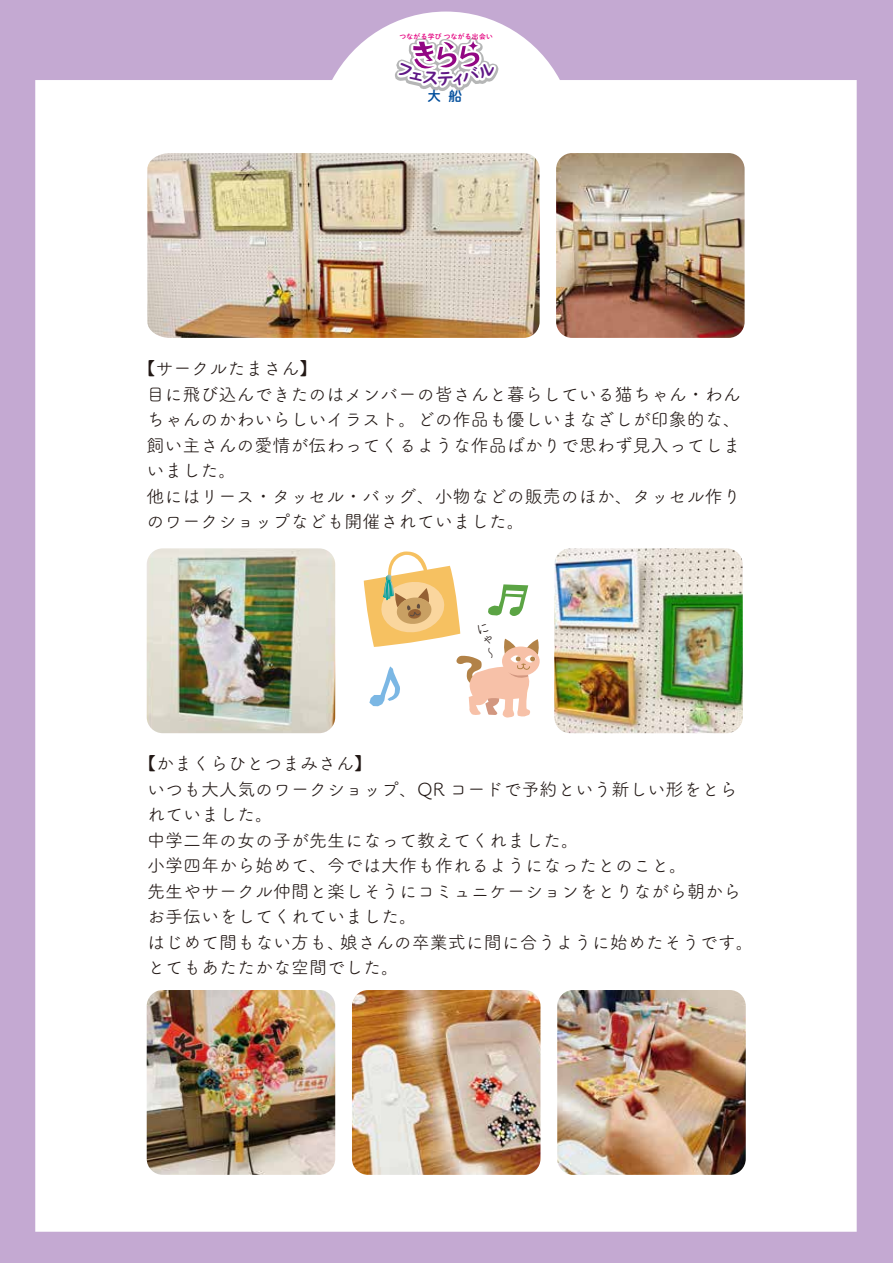
<style>
.page{position:relative;width:893px;height:1263px;background:#c4a9d2}
.page>*{position:absolute;margin:0;border:0;box-sizing:border-box;transform-origin:0 0}
.t1{font:18px/25.5px "Tsuku A Rd Gothic Std R";color:#221815}
.t2{font:13.5px "DNP Shuei M Go Std B";color:#004e9c}
.t3{font:6.75px "DNP Shuei M Go Std B";letter-spacing:.04em;color:#e4007f}
</style>
<div class="page">
<div style="left:35px;top:25px;width:822px;height:1207px;background:#fff"></div>
<img style="left:147px;top:153px;width:393px;height:185px">
<img style="left:556px;top:153px;width:189px;height:185px">
<img style="left:554px;top:548px;width:189px;height:185px">
<img style="left:147px;top:548px;width:188px;height:185px">
<img style="left:557px;top:990px;width:189px;height:185px">
<img style="left:147px;top:990px;width:188px;height:185px">
<img style="left:352px;top:990px;width:188px;height:185px">
<svg style="left:389px;top:11px;width:116px;height:131px"></svg>
<svg style="left:364px;top:550px;width:176px;height:170px"></svg>
<p class="t3" style="left:400px;top:31px;width:95px">つながる学び つながる出会い</p>
<p class="t2" style="left:427px;top:86px;width:36px">大船</p>
<p class="t1" style="left:147px;top:355px;width:595px;text-indent:-9px">【サークルたまさん】<br>目に飛び込んできたのはメンバーの皆さんと暮らしている猫ちゃん・わんちゃんのかわいらしいイラスト。どの作品も優しいまなざしが印象的な、飼い主さんの愛情が伝わってくるような作品ばかりで思わず見入ってしまいました。<br>他にはリース・タッセル・バッグ、小物などの販売のほか、タッセル作りのワークショップなども開催されていました。</p>
<p class="t1" style="left:147px;top:750px;width:608px;text-indent:-9px">【かまくらひとつまみさん】<br>いつも大人気のワークショップ、QR コードで予約という新しい形をとられていました。<br>中学二年の女の子が先生になって教えてくれました。<br>小学四年から始めて、今では大作も作れるようになったとのこと。<br>先生やサークル仲間と楽しそうにコミュニケーションをとりながら朝からお手伝いをしてくれていました。<br>はじめて間もない方も、娘さんの卒業式に間に合うように始めたそうです。とてもあたたかな空間でした。</p>
</div>
